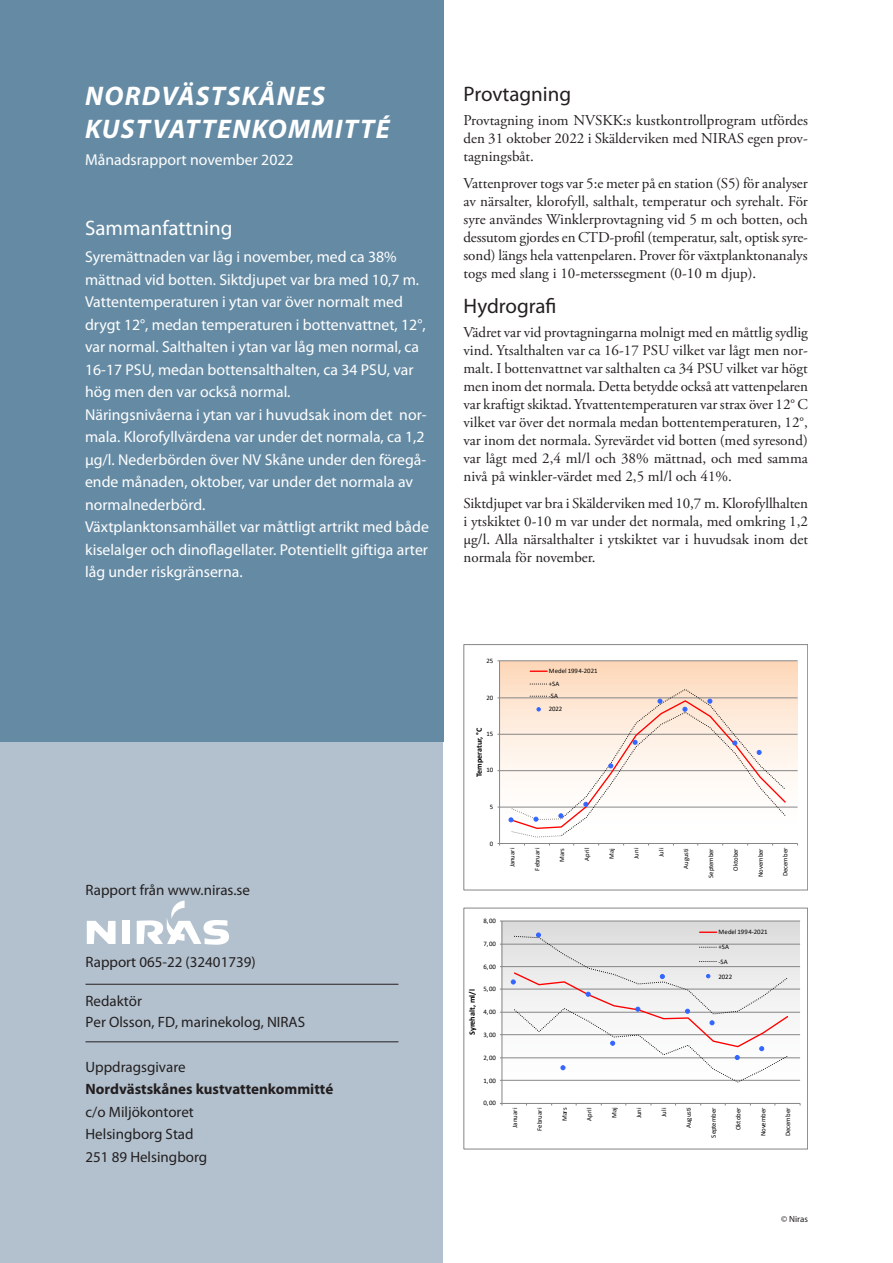
<style>
.page{position:relative;width:893px;height:1263px;background:#fff}
.page>*{position:absolute;margin:0;border:0;box-sizing:border-box;transform-origin:0 0}
.t1{font:italic 700 27px "Myriad Pro";letter-spacing:.05em;color:#fff}
.Mellanrubrik{font:21px "Myriad Pro";color:#231f20}
.t2{font:21px "Myriad Pro";color:#fff}
.bröd_sammanfatnning{font:15.75px/22.5px "Myriad Pro";color:#fff}
.Body_Text{font:15px/18px "Adobe Garamond Pro";color:#231f20;text-align:justify}
.Body_Text-2{font:15px "Myriad Pro";color:#231f20}
.Mellanrubrik-2{font:700 15px "Myriad Pro";color:#231f20}
.t3{font:9px "Myriad Pro";color:#231f20}
.t4{font:700 8.1px "Calibri";color:#000}
.t5{font:6.75px/12.6px "Calibri";letter-spacing:-.005em;color:#000}
</style>
<div class="page">
<div style="left:0;top:538px;width:443px;height:725px;background:#b3c1ce"></div>
<div style="left:0;top:1px;width:443px;height:741px;background:#658ba4"></div>
<hr style="left:86px;top:984px;width:312px;height:1px;background:#231f20">
<hr style="left:86px;top:1041px;width:312px;height:1px;background:#231f20">
<svg style="left:87px;top:921px;width:29px;height:23px"></svg>
<div style="left:122px;top:921px;width:8px;height:23px;background:#fff"></div>
<svg style="left:137px;top:900px;width:92px;height:45px"></svg>
<div style="left:499px;top:661px;width:298px;height:183px;background:linear-gradient(to bottom,#fad9bf,#fff)"></div>
<hr style="left:500px;top:807px;width:297px;height:1px;background:#868686">
<hr style="left:500px;top:770px;width:297px;height:1px;background:#868686">
<hr style="left:500px;top:734px;width:297px;height:1px;background:#868686">
<hr style="left:500px;top:698px;width:297px;height:1px;background:#868686">
<hr style="left:500px;top:660px;width:297px;height:1px;background:#868686">
<hr style="left:499px;top:661px;width:1px;height:182px;background:#868686">
<hr style="left:500px;top:843px;width:297px;height:1px;background:#868686">
<svg style="left:530px;top:670px;width:17px;height:2px"></svg>
<svg style="left:509px;top:683px;width:278px;height:154px"></svg>
<div style="left:464px;top:644px;width:344px;height:246px;border:1px solid #868686"></div>
<div style="left:502px;top:921px;width:298px;height:182px;background:linear-gradient(to bottom,#dddede,#fff)"></div>
<hr style="left:502px;top:1080px;width:298px;height:1px;background:#868686">
<hr style="left:502px;top:1057px;width:298px;height:1px;background:#868686">
<hr style="left:502px;top:1034px;width:298px;height:1px;background:#868686">
<hr style="left:502px;top:1012px;width:298px;height:1px;background:#868686">
<hr style="left:502px;top:989px;width:298px;height:1px;background:#868686">
<hr style="left:502px;top:966px;width:298px;height:1px;background:#868686">
<hr style="left:502px;top:944px;width:298px;height:1px;background:#868686">
<hr style="left:502px;top:921px;width:298px;height:1px;background:#868686">
<hr style="left:502px;top:921px;width:1px;height:182px;background:#868686">
<hr style="left:502px;top:1103px;width:298px;height:1px;background:#868686">
<svg style="left:511px;top:931px;width:278px;height:151px"></svg>
<div style="left:464px;top:908px;width:344px;height:241px;border:1px solid #868686"></div>
<p class="t1" style="left:85px;top:79px;width:242px">NORDVÄSTSKÅNES</p>
<p class="t1" style="left:85px;top:112px;width:306px">KUSTVATTENKOMMITTÉ</p>
<p class="bröd_sammanfatnning" style="left:85px;top:148px;width:210px">Månadsrapport november 2022</p>
<p class="t2" style="left:85px;top:215px;width:149px">Sammanfattning</p>
<p class="bröd_sammanfatnning" style="left:85px;top:245px;width:342px">Syremättnaden var låg i november, med ca 38% mättnad vid botten. Siktdjupet var bra med 10,7 m.<br>Vattentemperaturen i ytan var över normalt med drygt 12°, medan temperaturen i bottenvattnet, 12°, var normal. Salthalten i ytan var låg men normal, ca 16-17 PSU, medan bottensalthalten, ca 34 PSU, var hög men den var också normal.</p>
<p class="bröd_sammanfatnning" style="left:85px;top:403px;width:343px">Näringsnivåerna i ytan var i huvudsak inom det nor&shy;mala. Klorofyllvärdena var under det normala, ca 1,2 µg/l. Nederbörden över NV Skåne under den föregå&shy;ende månaden, oktober, var under det normala av normalnederbörd.</p>
<p class="bröd_sammanfatnning" style="left:85px;top:515px;width:345px;text-align:justify">Växtplanktonsamhället var måttligt artrikt med både kiselalger och dinoflagellater. Potentiellt giftiga arter låg under riskgränserna.</p>
<p class="Body_Text-2" style="left:86px;top:880px;width:166px">Rapport från www.niras.se</p>
<p class="Body_Text-2" style="left:86px;top:952px;width:172px">Rapport 065-22 (32401739)</p>
<p class="Body_Text-2" style="left:86px;top:991px;width:58px">Redaktör</p>
<p class="Body_Text-2" style="left:86px;top:1012px;width:221px">Per Olsson, FD, marinekolog, NIRAS</p>
<p class="Body_Text-2" style="left:86px;top:1057px;width:102px">Uppdragsgivare</p>
<p class="Mellanrubrik-2" style="left:86px;top:1079px;width:249px">Nordvästskånes kustvattenkommitté</p>
<p class="Body_Text-2" style="left:86px;top:1102px;width:110px">c/o Miljökontoret</p>
<p class="Body_Text-2" style="left:86px;top:1125px;width:110px">Helsingborg Stad</p>
<p class="Body_Text-2" style="left:86px;top:1147px;width:123px">251 89 Helsingborg</p>
<p class="Mellanrubrik" style="left:463px;top:81px;width:109px">Provtagning</p>
<p class="Body_Text" style="left:463px;top:112px;width:346px">Provtagning inom NVSKK:s kustkontrollprogram utfördes den 31 oktober 2022 i Skälderviken med NIRAS egen prov&shy;tagningsbåt.</p>
<p class="Body_Text" style="left:463px;top:175px;width:346px">Vattenprover togs var 5:e meter på en station (S5) för analyser av närsalter, klorofyll, salthalt, temperatur och syrehalt. För syre användes Winklerprovtagning vid 5 m och botten, och dessutom gjordes en CTD-profil (temperatur, salt, optisk syre&shy;sond) längs hela vattenpelaren. Prover för växtplanktonanalys togs med slang i 10-meterssegment (0-10 m djup).</p>
<p class="Mellanrubrik" style="left:463px;top:293px;width:95px">Hydrografi</p>
<p class="Body_Text" style="left:463px;top:324px;width:346px">Vädret var vid provtagningarna molnigt med en måttlig sydlig vind. Ytsalthalten var ca 16-17 PSU vilket var lågt men nor&shy;malt. I bottenvattnet var salthalten ca 34 PSU vilket var högt men inom det normala. Detta betydde också att vattenpelaren var kraftigt skiktad. Ytvattentemperaturen var strax över 12° C vilket var över det normala medan bottentemperaturen, 12°, var inom det normala. Syrevärdet vid botten (med syresond) var lågt med 2,4 ml/l och 38% mättnad, och med samma nivå på winkler-värdet med 2,5 ml/l och 41%.</p>
<p class="Body_Text" style="left:463px;top:495px;width:346px">Siktdjupet var bra i Skälderviken med 10,7 m. Klorofyllhalten i ytskiktet 0-10 m var under det normala, med omkring 1,2 µg/l. Alla närsalthalter i ytskiktet var i huvudsak inom det normala för november.</p>
<p class="t5" style="left:486px;top:654px;width:8px">25</p>
<p class="t5" style="left:486px;top:691px;width:8px">20</p>
<p class="t4" style="left:473px;top:777px;width:51px;rotate:-90deg">Temperatur, °C</p>
<p class="t5" style="left:486px;top:727px;width:8px">15</p>
<p class="t5" style="left:486px;top:764px;width:8px">10</p>
<p class="t5" style="left:490px;top:801px;width:5px">5</p>
<p class="t5" style="left:490px;top:837px;width:5px">0</p>
<p class="t5" style="left:549px;top:664px;width:50px">Medel 1994-2021 +SA<br>-SA<br>2022</p>
<p class="t5" style="left:506px;top:867px;width:21px;rotate:-90deg">Januari</p>
<p class="t5" style="left:531px;top:871px;width:25px;rotate:-90deg">Februari</p>
<p class="t5" style="left:555px;top:862px;width:16px;rotate:-90deg">Mars</p>
<p class="t5" style="left:580px;top:861px;width:15px;rotate:-90deg">April</p>
<p class="t5" style="left:605px;top:859px;width:12px;rotate:-90deg">Maj</p>
<p class="t5" style="left:630px;top:859px;width:12px;rotate:-90deg">Juni</p>
<p class="t5" style="left:655px;top:857px;width:10px;rotate:-90deg">Juli</p>
<p class="t5" style="left:680px;top:869px;width:22px;rotate:-90deg">Augusti</p>
<p class="t5" style="left:704px;top:878px;width:31px;rotate:-90deg">September</p>
<p class="t5" style="left:729px;top:871px;width:24px;rotate:-90deg">Oktober</p>
<p class="t5" style="left:754px;top:877px;width:30px;rotate:-90deg">November</p>
<p class="t5" style="left:779px;top:876px;width:30px;rotate:-90deg">December</p>
<p class="t5" style="left:484px;top:915px;width:14px">8,00</p>
<p class="t5" style="left:484px;top:937px;width:14px">7,00</p>
<p class="t5" style="left:484px;top:960px;width:14px">6,00</p>
<p class="t5" style="left:484px;top:983px;width:14px">5,00</p>
<p class="t4" style="left:466px;top:1035px;width:47px;rotate:-90deg">Syrehalt, ml/l</p>
<p class="t5" style="left:484px;top:1005px;width:14px">4,00</p>
<p class="t5" style="left:484px;top:1028px;width:14px">3,00</p>
<p class="t5" style="left:484px;top:1051px;width:14px">2,00</p>
<p class="t5" style="left:484px;top:1074px;width:14px">1,00</p>
<p class="t5" style="left:484px;top:1096px;width:14px">0,00</p>
<p class="t5" style="left:718px;top:925px;width:51px">Medel 1994-2021</p>
<p class="t5" style="left:718px;top:940px;width:12px;line-height:14.2px">+SA -SA</p>
<p class="t5" style="left:718px;top:970px;width:15px">2022</p>
<p class="t5" style="left:508px;top:1127px;width:21px;rotate:-90deg">Januari</p>
<p class="t5" style="left:533px;top:1131px;width:25px;rotate:-90deg">Februari</p>
<p class="t5" style="left:558px;top:1121px;width:16px;rotate:-90deg">Mars</p>
<p class="t5" style="left:583px;top:1121px;width:15px;rotate:-90deg">April</p>
<p class="t5" style="left:608px;top:1118px;width:12px;rotate:-90deg">Maj</p>
<p class="t5" style="left:632px;top:1118px;width:13px;rotate:-90deg">Juni</p>
<p class="t5" style="left:657px;top:1117px;width:11px;rotate:-90deg">Juli</p>
<p class="t5" style="left:682px;top:1128px;width:22px;rotate:-90deg">Augusti</p>
<p class="t5" style="left:707px;top:1138px;width:32px;rotate:-90deg">September</p>
<p class="t5" style="left:732px;top:1130px;width:24px;rotate:-90deg">Oktober</p>
<p class="t5" style="left:757px;top:1136px;width:30px;rotate:-90deg">November</p>
<p class="t5" style="left:781px;top:1136px;width:30px;rotate:-90deg">December</p>
<p class="t3" style="left:781px;top:1213px;width:28px">© Niras</p>
</div>
